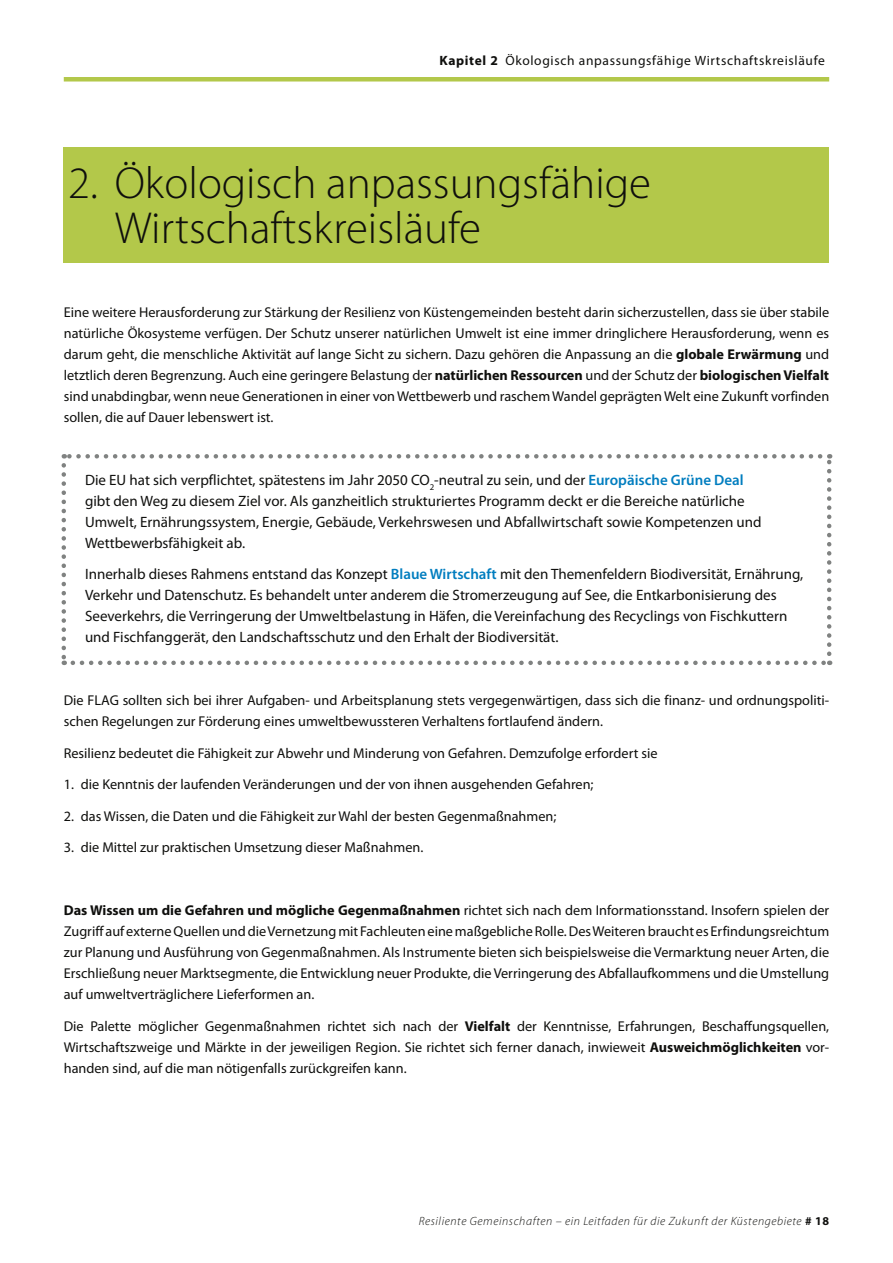
<style>
.page{position:relative;width:893px;height:1263px;background:#fff}
.page>*{position:absolute;margin:0;border:0;box-sizing:border-box;transform-origin:0 0}
.t1{font:300 45px/45px "Myriad Pro";color:#0f0f0d}
.t2{font:15px/21px "Myriad Pro";color:#0f0f0d}
.t3{font:14.25px/21px "Myriad Pro";color:#0f0f0d;text-align:justify}
.t4{font:13.5px "Myriad Pro";letter-spacing:.05em;color:#0f0f0d}
.t5{font:italic 300 12px "Myriad Pro";letter-spacing:.05em;color:#0f0f0d}
.s1{font-weight:700}
.s2{font-weight:600;color:#007dbf}
.s3{font-weight:700;font-style:normal}
</style>
<div class="page">
<div style="left:64px;top:77px;width:765px;height:5px;background:#b3c84a"></div>
<div style="left:64px;top:147px;width:765px;height:116px;background:#b3c84a"></div>
<svg style="left:62px;top:465px;width:4px;height:200px"></svg>
<svg style="left:73px;top:661px;width:757px;height:4px"></svg>
<svg style="left:827px;top:454px;width:4px;height:200px"></svg>
<svg style="left:64px;top:454px;width:756px;height:4px"></svg>
<p class="t4" style="left:439px;top:52px;width:387px"><span class="s1">Kapitel 2</span> Ökologisch anpassungsfähige Wirtschaftskreisläufe</p>
<h1 class="t1" style="left:115px;top:161px;width:538px;text-indent:-47px">2. Ökologisch anpassungsfähige<br>Wirtschaftskreisläufe</h1>
<p class="t3" style="left:64px;top:301px;width:767px">Eine weitere Herausforderung zur Stärkung der Resilienz von Küstengemeinden besteht darin sicherzustellen, dass sie über stabile natürliche Ökosysteme verfügen. Der Schutz unserer natürlichen Umwelt ist eine immer dringlichere Herausforderung, wenn es darum geht, die menschliche Aktivität auf lange Sicht zu sichern. Dazu gehören die Anpassung an die <span class="s1">globale Erwärmung</span> und letztlich deren Begrenzung. Auch eine geringere Belastung der <span class="s1">natürlichen Ressourcen</span> und der Schutz der <span class="s1">biologischen Vielfalt </span>sind unabdingbar, wenn neue Generationen in einer von Wettbewerb und raschem Wandel geprägten Welt eine Zukunft vorfinden sollen, die auf Dauer lebenswert ist.</p>
<p class="t2" style="left:85px;top:469px;width:678px">Die EU hat sich verpflichtet, spätestens im Jahr 2050 CO<sub>2</sub>-neutral zu sein, und der <span class="s2">Europäische Grüne Deal </span>gibt den Weg zu diesem Ziel vor. Als ganzheitlich strukturiertes Programm deckt er die Bereiche natürliche Umwelt, Ernährungssystem, Energie, Gebäude, Verkehrswesen und Abfallwirtschaft sowie Kompetenzen und Wettbewerbsfähigkeit ab.</p>
<p class="t2" style="left:85px;top:563px;width:720px">Innerhalb dieses Rahmens entstand das Konzept <span class="s2">Blaue Wirtschaft</span> mit den Themenfeldern Biodiversität, Ernährung, Verkehr und Datenschutz. Es behandelt unter anderem die Stromerzeugung auf See, die Entkarbonisierung des Seeverkehrs, die Verringerung der Umweltbelastung in Häfen, die Vereinfachung des Recyclings von Fischkuttern und Fischfanggerät, den Landschaftsschutz und den Erhalt der Biodiversität.</p>
<p class="t3" style="left:64px;top:689px;width:767px">Die FLAG sollten sich bei ihrer Aufgaben- und Arbeitsplanung stets vergegenwärtigen, dass sich die finanz- und ordnungspoliti&shy;schen Regelungen zur Förderung eines umweltbewussteren Verhaltens fortlaufend ändern.</p>
<p class="t3" style="left:64px;top:742px;width:595px">Resilienz bedeutet die Fähigkeit zur Abwehr und Minderung von Gefahren. Demzufolge erfordert sie</p>
<p class="t3" style="left:64px;top:774px;width:531px">1. die Kenntnis der laufenden Veränderungen und der von ihnen ausgehenden Gefahren;</p>
<p class="t3" style="left:64px;top:805px;width:494px">2. das Wissen, die Daten und die Fähigkeit zur Wahl der besten Gegenmaßnahmen;</p>
<p class="t3" style="left:64px;top:837px;width:361px">3. die Mittel zur praktischen Umsetzung dieser Maßnahmen.</p>
<p class="t3" style="left:64px;top:900px;width:767px"><span class="s1">Das Wissen um die Gefahren und mögliche Gegenmaßnahmen</span> richtet sich nach dem Informationsstand. Insofern spielen der Zugriff auf externe Quellen und die Vernetzung mit Fachleuten eine maßgebliche Rolle. Des Weiteren braucht es Erfindungsreichtum zur Planung und Ausführung von Gegenmaßnahmen. Als Instrumente bieten sich beispielsweise die Vermarktung neuer Arten, die Erschließung neuer Marktsegmente, die Entwicklung neuer Produkte, die Verringerung des Abfallaufkommens und die Umstellung auf umweltverträglichere Lieferformen an.</p>
<p class="t3" style="left:64px;top:1015px;width:767px">Die Palette möglicher Gegenmaßnahmen richtet sich nach der <span class="s1">Vielfalt</span> der Kenntnisse, Erfahrungen, Beschaffungsquellen, Wirtschaftszweige und Märkte in der jeweiligen Region. Sie richtet sich ferner danach, inwieweit <span class="s1">Ausweichmöglichkeiten</span> vor&shy;handen sind, auf die man nötigenfalls zurückgreifen kann.</p>
<p class="t5" style="left:419px;top:1214px;width:412px">Resiliente Gemeinschaften – ein Leitfaden für die Zukunft der Küstengebiete <span class="s3"># 18</span></p>
</div>
